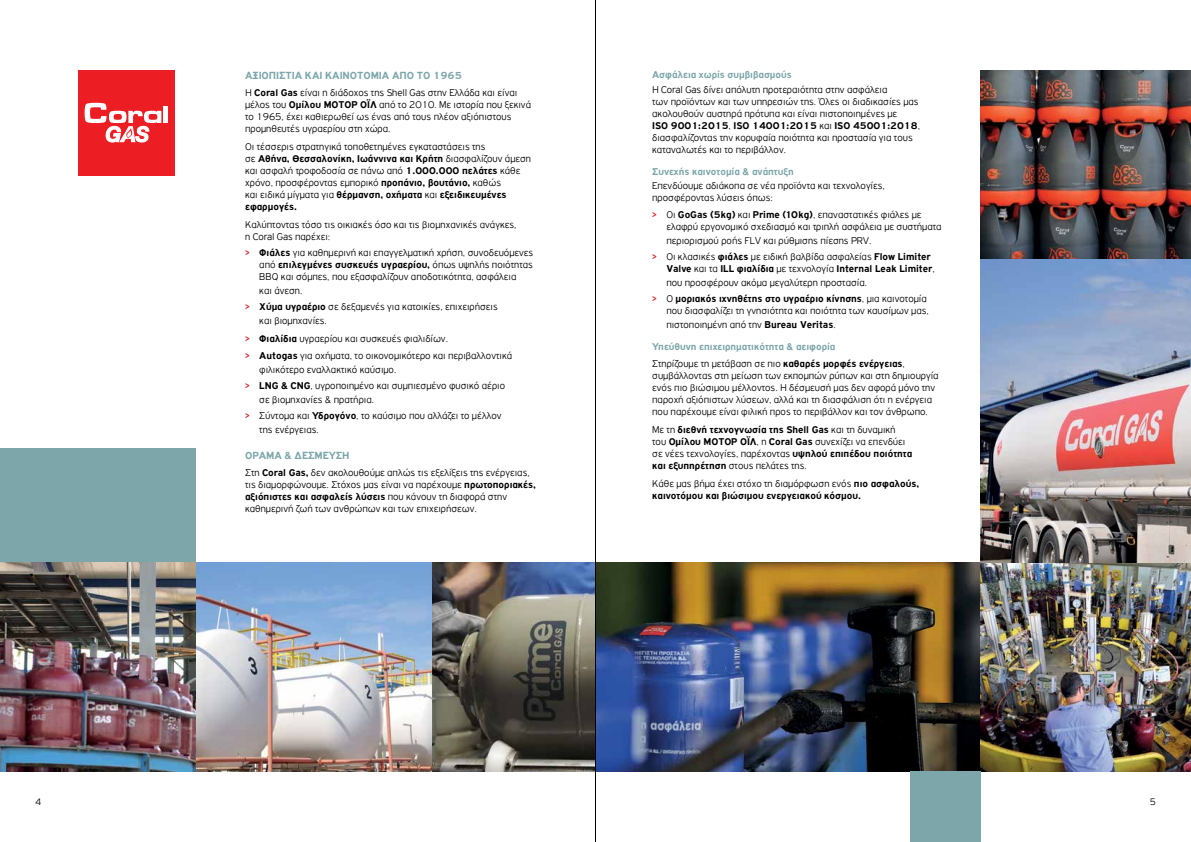
<style>
.page{position:relative;width:1191px;height:842px;background:#fff}
.page>*{position:absolute;margin:0;border:0;box-sizing:border-box;transform-origin:0 0}
.t1{font:700 11px "PF Highway Gothic";color:#7ca6aa}
.t2{font:300 10.5px/12px "PF Highway Gothic";color:#000}
.t3{font:700 10.5px/12px "PF Highway Gothic";color:#000}
.t4{font:700 10.5px/21.7px "PF Highway Gothic";color:#7ca6aa;text-align:right}
.t5{font:300 10px "PF Highway Gothic";color:#000}
.s1{font-weight:700}
.s2{font-weight:400;color:#d2232a}
.s3{font-weight:300;color:#000}
.s4{color:#000}
.s5{font-weight:300}
</style>
<div class="page">
<img style="left:439px;top:562px;width:752px;height:210px">
<img style="left:0;top:562px;width:439px;height:210px">
<img style="left:980px;top:70px;width:211px;height:492px">
<div style="left:910px;top:772px;width:70px;height:70px;background:#7ca6aa"></div>
<div style="left:0;top:449px;width:196px;height:113px;background:#7ca6aa"></div>
<div style="left:79px;top:70px;width:96px;height:105px;background:#ed1d24"></div>
<div style="left:163px;top:106px;width:5px;height:17px;background:#fff"></div>
<svg style="left:85px;top:103px;width:76px;height:40px"></svg>
<hr style="left:595px;top:0;width:1px;height:842px;background:#000">
<p class="t1" style="left:245px;top:69px;width:218px">ΑΞΙΟΠΙΣΤΊΑ ΚΑΙ ΚΑΙΝΟΤΟΜΊΑ ΑΠΌ ΤΟ 1965</p>
<p class="t2" style="left:245px;top:87px;width:287px">Η <span class="s1">Coral Gas</span> είναι η διάδοχος της Shell Gas στην Ελλάδα και είναι μέλος του <span class="s1">Ομίλου ΜΟΤΟΡ ΟΪΛ</span> από το 2010. Με ιστορία που ξεκινά το 1965, έχει καθιερωθεί ως ένας από τους πλέον αξιόπιστους προμηθευτές υγραερίου στη χώρα.</p>
<p class="t2" style="left:245px;top:140px;width:287px">Οι τέσσερις στρατηγικά τοποθετημένες εγκαταστάσεις της<br>σε <span class="s1">Αθήνα, Θεσσαλονίκη, Ιωάννινα και Κρήτη</span> διασφαλίζουν άμεση και ασφαλή τροφοδοσία σε πάνω από <span class="s1">1.000.000 πελάτες</span> κάθε χρόνο, προσφέροντας εμπορικό <span class="s1">προπάνιο, βουτάνιο,</span> καθώς<br>και ειδικά μίγματα για <span class="s1">θέρμανση, οχήματα</span> και <span class="s1">εξειδικευμένες εφαρμογές.</span></p>
<p class="t2" style="left:245px;top:218px;width:273px">Καλύπτοντας τόσο τις οικιακές όσο και τις βιομηχανικές ανάγκες, η Coral Gas παρέχει:</p>
<p class="t2" style="left:259px;top:246px;width:275px;text-align:justify;text-indent:-14px"><span class="s2">&gt;</span> <span class="s1">Φιάλες</span> για καθημερινή και επαγγελματική χρήση, συνοδευόμενες από <span class="s1">επιλεγμένες συσκευές υγραερίου,</span> όπως υψηλής ποιότητας BBQ και σόμπες, που εξασφαλίζουν αποδοτικότητα, ασφάλεια</p>
<p class="t2" style="left:245px;top:282px;width:254px;line-height:16.3px;text-indent:14px">και άνεση.<br><span class="s2">&gt;</span> <span class="s1">Χύμα υγραέριο</span> σε δεξαμενές για κατοικίες, επιχειρήσεις</p>
<p class="t2" style="left:245px;top:312px;width:204px;line-height:18.2px;text-indent:14px">και βιομηχανίες.<br><span class="s2">&gt;</span> <span class="s1">Φιαλίδια</span> υγραερίου και συσκευές φιαλιδίων.</p>
<p class="t2" style="left:259px;top:348px;width:254px;line-height:14px;text-indent:-14px"><span class="s2">&gt;</span> <span class="s1">Autogas</span> για οχήματα, το οικονομικότερο και περιβαλλοντικά φιλικότερο εναλλακτικό καύσιμο.</p>
<p class="t2" style="left:259px;top:378px;width:247px;line-height:14px;text-indent:-14px"><span class="s2">&gt;</span> <span class="s1">LNG &amp; CNG</span>, υγροποιημένο και συμπιεσμένο φυσικό αέριο σε βιομηχανίες &amp; πρατήρια.</p>
<p class="t2" style="left:259px;top:409px;width:244px;line-height:14px;text-indent:-14px"><span class="s2">&gt;</span> Σύντομα και <span class="s1">Υδρογόνο</span>, το καύσιμο που αλλάζει το μέλλον της ενέργειας.</p>
<p class="t1" style="left:245px;top:449px;width:106px">ΌΡΑΜΑ &amp; ΔΈΣΜΕΥΣΗ</p>
<p class="t2" style="left:245px;top:467px;width:292px">Στη <span class="s1">Coral Gas,</span> δεν ακολουθούμε απλώς τις εξελίξεις της ενέργειας, τις διαμορφώνουμε. Στόχος μας είναι να παρέχουμε <span class="s1">πρωτοποριακές, αξιόπιστες και ασφαλείς λύσεις</span> που κάνουν τη διαφορά στην καθημερινή ζωή των ανθρώπων και των επιχειρήσεων.</p>
<p class="t4" style="left:652px;top:64px;width:141px">Ασφάλεια χωρίς συμβιβασμούς</p>
<p class="t2" style="left:652px;top:83px;width:269px">Η Coral Gas δίνει απόλυτη προτεραιότητα στην ασφάλεια<br>των προϊόντων και των υπηρεσιών της. Όλες οι διαδικασίες μας ακολουθούν αυστηρά πρότυπα και είναι πιστοποιημένες με<br><span class="s1">ISO 9001:2015</span>, <span class="s1">ISO 14001:2015</span> και <span class="s1">ISO 45001:2018</span>, διασφαλίζοντας την κορυφαία ποιότητα και προστασία για τους καταναλωτές και το περιβάλλον.</p>
<p class="t4" style="left:652px;top:160px;width:143px">Συνεχής καινοτομία &amp; ανάπτυξη</p>
<p class="t2" style="left:652px;top:180px;width:234px">Επενδύουμε αδιάκοπα σε νέα προϊόντα και τεχνολογίες, προσφέροντας λύσεις όπως:</p>
<p class="t2" style="left:666px;top:208px;width:277px;text-indent:-14px"><span class="s2">&gt;</span> Οι <span class="s1">GoGas (5kg)</span> και <span class="s1">Prime (10kg)</span>, επαναστατικές φιάλες με ελαφρύ εργονομικό σχεδιασμό και τριπλή ασφάλεια με συστήματα</p>
<p class="t2" style="left:652px;top:232px;width:280px;line-height:16.3px;text-indent:14px">περιορισμού ροής FLV και ρύθμισης πίεσης PRV.<br><span class="s2">&gt;</span> Οι κλασικές <span class="s1">φιάλες</span> με ειδική βαλβίδα ασφαλείας <span class="s1">Flow Limiter</span></p>
<p class="t2" style="left:666px;top:261px;width:270px;line-height:14px"><span class="s1">Valve</span> και τα <span class="s1">ILL φιαλίδια</span> με τεχνολογία <span class="s1">Internal Leak Limiter</span>, που προσφέρουν ακόμα μεγαλύτερη προστασία.</p>
<p class="t2" style="left:652px;top:293px;width:278px;text-align:right"><span class="s2">&gt;</span> Ο <span class="s1">μοριακός ιχνηθέτης στο υγραέριο κίνησης</span>, μια καινοτομία που διασφαλίζει τη γνησιότητα και ποιότητα των καυσίμων μας,</p>
<p class="t4" style="left:652px;top:314px;width:185px"><span class="s3">πιστοποιημένη από την</span> <span class="s4">Bureau Veritas</span><span class="s3">.<br></span>Υπεύθυνη επιχειρηματικότητα &amp; αειφορία</p>
<p class="t2" style="left:652px;top:358px;width:288px">Στηρίζουμε τη μετάβαση σε πιο <span class="s1">καθαρές μορφές ενέργειας</span>, συμβάλλοντας στη μείωση των εκπομπών ρύπων και στη δημιουργία ενός πιο βιώσιμου μέλλοντος. Η δέσμευσή μας δεν αφορά μόνο την παροχή αξιόπιστων λύσεων, αλλά και τη διασφάλιση ότι η ενέργεια που παρέχουμε είναι φιλική προς το περιβάλλον και τον άνθρωπο.</p>
<p class="t3" style="left:652px;top:424px;width:262px"><span class="s5">Με τη</span> διεθνή τεχνογνωσία της Shell Gas <span class="s5">και τη δυναμική<br>του</span> Ομίλου ΜΟΤΟΡ ΟΪΛ<span class="s5">, η</span> Coral Gas <span class="s5">συνεχίζει να επενδύει σε νέες τεχνολογίες, παρέχοντας</span> υψηλού επιπέδου ποιότητα και εξυπηρέτηση <span class="s5">στους πελάτες της.</span></p>
<p class="t3" style="left:652px;top:477px;width:268px"><span class="s5">Κάθε μας βήμα έχει στόχο τη διαμόρφωση ενός</span> πιο ασφαλούς, καινοτόμου και βιώσιμου ενεργειακού κόσμου.</p>
<p class="t5" style="left:35px;top:797px;width:7px">4</p>
<p class="t5" style="left:1149px;top:797px;width:7px">5</p>
</div>
